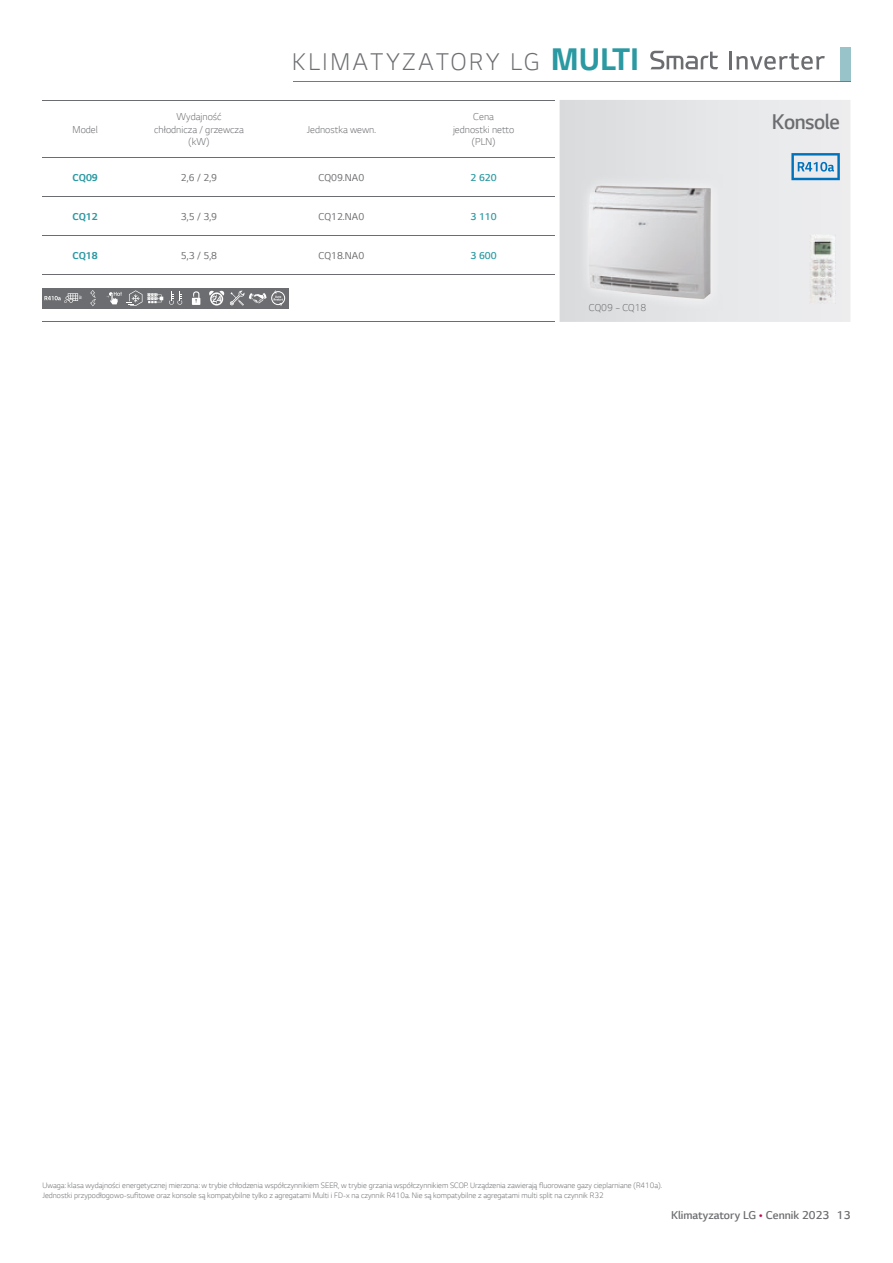
<style>
.page{position:relative;width:893px;height:1263px;background:#fff}
.page>*{position:absolute;margin:0;border:0;box-sizing:border-box;transform-origin:0 0}
.t1{font:300 25.5px "LG Smart";letter-spacing:.11em;color:#6c6d70}
.t2{font:300 22.5px "LG Smart";letter-spacing:-.02em;color:#6c6d70;scale:.96 1}
.t3{font:300 12px "LG Smart";color:#6c6d70}
.t4{font:300 10.5px/12.6px "LG Smart";color:#6c6d70;text-align:center}
.t5{font:10.5px "LG Smart";color:#6c6d70}
.t6{font:700 10.5px "LG Smart";color:#2a99a2}
.t7{font:300 10.5px "LG Smart";color:#2a99a2}
.t8{font:300 8.25px/9.9px "LG Smart";color:#6c6d70}
.s1{font-weight:700;font-size:33px;color:#2a99a2}
.s2{color:#c30552}
</style>
<div class="page">
<hr style="left:293px;top:81px;width:557px;height:1px;background:#2a99a2">
<div style="left:840px;top:48px;width:10px;height:33px;background:#98c4c9"></div>
<hr style="left:729px;top:51px;width:3px;height:18px;background:#6c6d70">
<svg style="left:736px;top:53px;width:89px;height:17px"></svg>
<svg style="left:650px;top:51px;width:68px;height:18px"></svg>
<hr style="left:43px;top:235px;width:85px;height:1px;background:#6c6d70">
<hr style="left:128px;top:235px;width:142px;height:1px;background:#6c6d70">
<hr style="left:413px;top:235px;width:142px;height:1px;background:#6c6d70">
<hr style="left:270px;top:235px;width:143px;height:1px;background:#6c6d70">
<hr style="left:43px;top:321px;width:85px;height:1px;background:#6c6d70">
<hr style="left:128px;top:321px;width:142px;height:1px;background:#6c6d70">
<hr style="left:270px;top:321px;width:143px;height:1px;background:#6c6d70">
<hr style="left:413px;top:321px;width:142px;height:1px;background:#6c6d70">
<hr style="left:43px;top:100px;width:85px;height:1px;background:#6c6d70">
<hr style="left:128px;top:100px;width:142px;height:1px;background:#6c6d70">
<hr style="left:270px;top:100px;width:143px;height:1px;background:#6c6d70">
<hr style="left:413px;top:100px;width:142px;height:1px;background:#6c6d70">
<hr style="left:43px;top:157px;width:85px;height:1px;background:#6c6d70">
<hr style="left:128px;top:157px;width:142px;height:1px;background:#6c6d70">
<hr style="left:270px;top:157px;width:143px;height:1px;background:#6c6d70">
<hr style="left:413px;top:157px;width:142px;height:1px;background:#6c6d70">
<hr style="left:43px;top:274px;width:85px;height:1px;background:#6c6d70">
<hr style="left:128px;top:274px;width:142px;height:1px;background:#6c6d70">
<hr style="left:270px;top:274px;width:143px;height:1px;background:#6c6d70">
<hr style="left:413px;top:274px;width:142px;height:1px;background:#6c6d70">
<hr style="left:43px;top:196px;width:85px;height:1px;background:#6c6d70">
<hr style="left:128px;top:196px;width:142px;height:1px;background:#6c6d70">
<hr style="left:270px;top:196px;width:143px;height:1px;background:#6c6d70">
<hr style="left:413px;top:196px;width:142px;height:1px;background:#6c6d70">
<div style="left:43px;top:288px;width:20px;height:20px;background:#6c6d70"></div>
<div style="left:63px;top:288px;width:20px;height:20px;background:#6c6d70"></div>
<svg style="left:44px;top:293px;width:38px;height:10px"></svg>
<div style="left:84px;top:288px;width:20px;height:20px;background:#6c6d70"></div>
<svg style="left:90px;top:290px;width:6px;height:16px"></svg>
<div style="left:104px;top:288px;width:20px;height:20px;background:#6c6d70"></div>
<div style="left:125px;top:288px;width:20px;height:20px;background:#6c6d70"></div>
<div style="left:145px;top:288px;width:20px;height:20px;background:#6c6d70"></div>
<svg style="left:107px;top:290px;width:56px;height:16px"></svg>
<div style="left:166px;top:288px;width:20px;height:20px;background:#6c6d70"></div>
<svg style="left:169px;top:292px;width:13px;height:13px"></svg>
<div style="left:186px;top:288px;width:20px;height:20px;background:#6c6d70"></div>
<svg style="left:192px;top:291px;width:8px;height:14px"></svg>
<div style="left:207px;top:288px;width:20px;height:20px;background:#6c6d70"></div>
<div style="left:227px;top:288px;width:20px;height:20px;background:#6c6d70"></div>
<div style="left:248px;top:288px;width:20px;height:20px;background:#6c6d70"></div>
<div style="left:268px;top:288px;width:20px;height:20px;background:#6c6d70"></div>
<svg style="left:209px;top:290px;width:76px;height:16px"></svg>
<svg style="left:560px;top:100px;width:290px;height:222px;background:#e5e6e7"></svg>
<img style="left:810px;top:234px;width:25px;height:70px">
<div style="left:577px;top:174px;width:146px;height:136px;background:#e3e4e6"></div>
<img style="left:588px;top:186px;width:123px;height:113px">
<svg style="left:791px;top:153px;width:49px;height:27px"></svg>
<p class="t4" style="left:73px;top:122px;width:27px">Model</p>
<p class="t4" style="left:154px;top:110px;width:91px">Wydajność chłodnicza / grzewcza (kW)</p>
<h1 class="t1" style="left:292px;top:45px;width:348px">KLIMATYZATORY LG <span class="s1">MULTI</span></h1>
<p class="t4" style="left:307px;top:122px;width:71px">Jednostka wewn.</p>
<p class="t4" style="left:453px;top:110px;width:63px">Cena<br>jednostki netto (PLN)</p>
<p class="t6" style="left:73px;top:170px;width:27px">CQ09</p>
<p class="t5" style="left:181px;top:171px;width:38px">2,6 / 2,9</p>
<p class="t5" style="left:318px;top:171px;width:47px">CQ09.NA0</p>
<p class="t7" style="left:471px;top:171px;width:28px">2 620</p>
<p class="t6" style="left:73px;top:209px;width:27px">CQ12</p>
<p class="t5" style="left:181px;top:210px;width:38px">3,5 / 3,9</p>
<p class="t5" style="left:318px;top:210px;width:47px">CQ12.NA0</p>
<p class="t7" style="left:471px;top:209px;width:28px">3 110</p>
<p class="t6" style="left:73px;top:248px;width:27px">CQ18</p>
<p class="t5" style="left:181px;top:249px;width:38px">5,3 / 5,8</p>
<p class="t5" style="left:318px;top:249px;width:47px">CQ18.NA0</p>
<p class="t7" style="left:470px;top:248px;width:28px">3 600</p>
<p class="t4" style="left:589px;top:301px;width:59px">CQ09 ~ CQ18</p>
<h2 class="t2" style="left:772px;top:106px;width:72px">Konsole</h2>
<p class="t8" style="left:43px;top:1179px;width:621px">Uwaga: klasa wydajności energetycznej mierzona: w trybie chłodzenia współczynnikiem SEER, w trybie grzania współczynnikiem SCOP. Urządzenia zawierają fluorowane gazy cieplarniane (R410a).<br>Jednostki przypodłogowo-sufitowe oraz konsole są kompatybilne tylko z agregatami Multi i FD-x na czynnik R410a. Nie są kompatybilne z agregatami multi split na czynnik R32</p>
<h3 class="t3" style="left:671px;top:1207px;width:181px">Klimatyzatory LG <span class="s2">•</span> Cennik 2023 13</h3>
</div>
